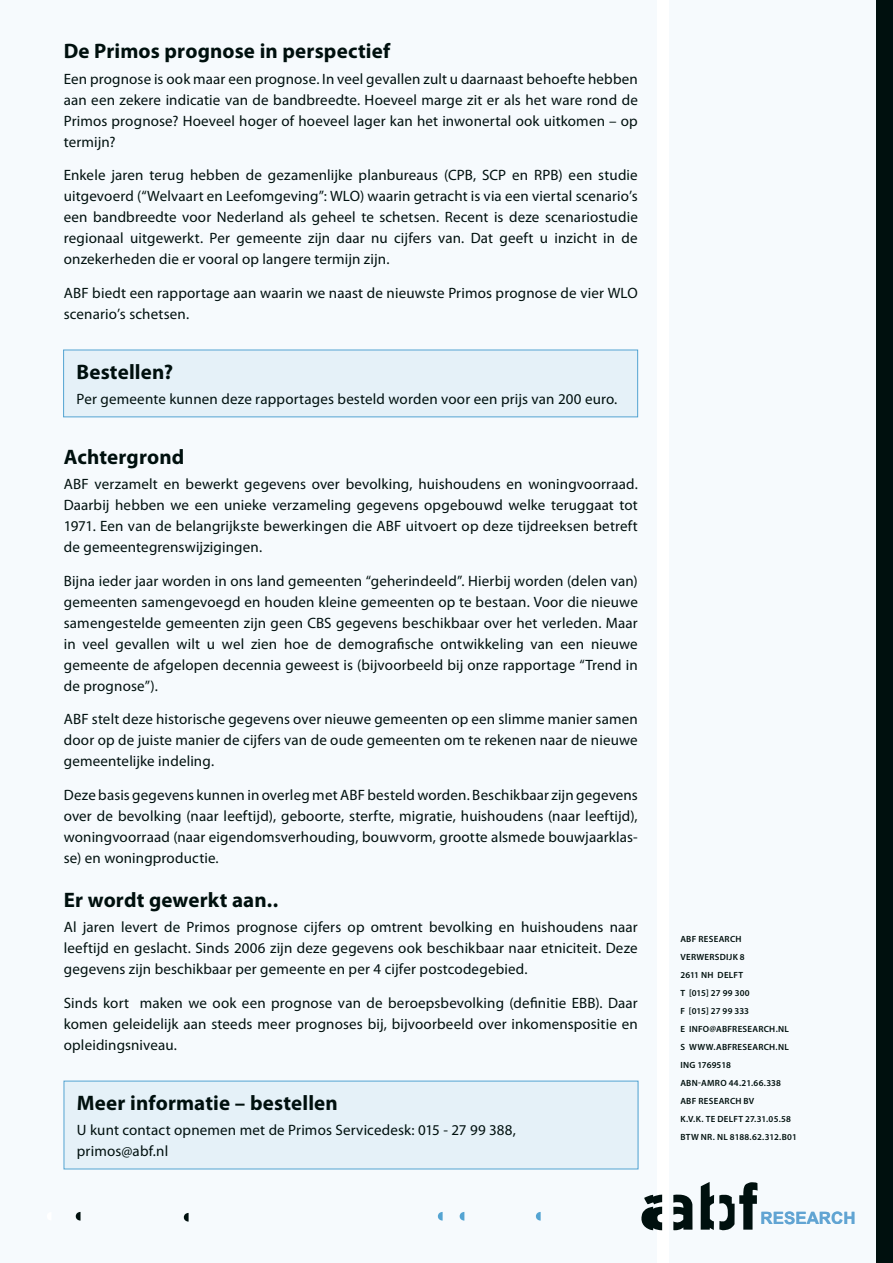
<style>
.page{position:relative;width:893px;height:1263px;background:#fff}
.page>*{position:absolute;margin:0;border:0;box-sizing:border-box;transform-origin:0 0}
.t1{font:700 21px "Myriad Pro";letter-spacing:.005em;color:#00100e}
.t2{font:700 16.95px "Arial";color:#54a4d2}
.t3{font:15px/21px "Myriad Pro";letter-spacing:.01em;color:#00100e;text-align:justify}
.t4{font:600 9px/18px "Myriad Pro";letter-spacing:.03em;color:#00100e}
</style>
<div class="page">
<div style="left:0;top:0;width:880px;height:1263px;background:#f6fafd"></div>
<div style="left:657px;top:0;width:11px;height:1263px;background:#fff"></div>
<svg style="left:76px;top:1212px;width:5px;height:8px"></svg>
<svg style="left:673px;top:1194px;width:19px;height:36px"></svg>
<svg style="left:701px;top:1182px;width:57px;height:48px"></svg>
<svg style="left:641px;top:1194px;width:21px;height:36px"></svg>
<svg style="left:184px;top:1213px;width:5px;height:8px"></svg>
<svg style="left:438px;top:1212px;width:5px;height:8px"></svg>
<svg style="left:460px;top:1212px;width:4px;height:8px"></svg>
<svg style="left:536px;top:1212px;width:5px;height:8px"></svg>
<div style="left:876px;top:0;width:17px;height:1263px;background:#00100e"></div>
<div style="left:64px;top:1081px;width:574px;height:88px;background:#e5f1f8"></div>
<div style="left:64px;top:1081px;width:574px;height:88px;border:1px solid #54a4d2"></div>
<div style="left:64px;top:350px;width:574px;height:67px;background:#e5f1f8"></div>
<div style="left:63px;top:350px;width:575px;height:67px;border:1px solid #54a4d2"></div>
<h1 class="t1" style="left:64px;top:38px;width:328px">De Primos prognose in perspectief</h1>
<p class="t3" style="left:64px;top:68px;width:576px">Een prognose is ook maar een prognose. In veel gevallen zult u daarnaast behoefte hebben aan een zekere indicatie van de bandbreedte. Hoeveel marge zit er als het ware rond de Primos prognose? Hoeveel hoger of hoeveel lager kan het inwonertal ook uitkomen – op termijn?</p>
<p class="t3" style="left:64px;top:165px;width:576px">Enkele jaren terug hebben de gezamenlijke planbureaus (CPB, SCP en RPB) een studie uitgevoerd (“Welvaart en Leefomgeving”: WLO) waarin getracht is via een viertal scenario’s een bandbreedte voor Nederland als geheel te schetsen. Recent is deze scenariostudie regionaal uitgewerkt. Per gemeente zijn daar nu cijfers van. Dat geeft u inzicht in de onzekerheden die er vooral op langere termijn zijn.</p>
<p class="t3" style="left:64px;top:282px;width:575px">ABF biedt een rapportage aan waarin we naast de nieuwste Primos prognose de vier WLO scenario’s schetsen.</p>
<h1 class="t1" style="left:77px;top:358px;width:98px">Bestellen?</h1>
<p class="t3" style="left:77px;top:388px;width:542px">Per gemeente kunnen deze rapportages besteld worden voor een prijs van 200 euro.</p>
<h1 class="t1" style="left:64px;top:443px;width:122px">Achtergrond</h1>
<p class="t3" style="left:64px;top:473px;width:576px">ABF verzamelt en bewerkt gegevens over bevolking, huishoudens en woningvoorraad.<br>Daarbij hebben we een unieke verzameling gegevens opgebouwd welke teruggaat tot 1971. Een van de belangrijkste bewerkingen die ABF uitvoert op deze tijdreeksen betreft de gemeentegrenswijzigingen.</p>
<p class="t3" style="left:64px;top:570px;width:576px">Bijna ieder jaar worden in ons land gemeenten “geherindeeld”. Hierbij worden (delen van) gemeenten samengevoegd en houden kleine gemeenten op te bestaan. Voor die nieuwe samengestelde gemeenten zijn geen CBS gegevens beschikbaar over het verleden. Maar in veel gevallen wilt u wel zien hoe de demografische ontwikkeling van een nieuwe gemeente de afgelopen decennia geweest is (bijvoorbeeld bij onze rapportage “Trend in de prognose”).</p>
<p class="t3" style="left:64px;top:708px;width:575px">ABF stelt deze historische gegevens over nieuwe gemeenten op een slimme manier samen door op de juiste manier de cijfers van de oude gemeenten om te rekenen naar de nieuwe gemeentelijke indeling.</p>
<p class="t3" style="left:64px;top:784px;width:576px">Deze basis gegevens kunnen in overleg met ABF besteld worden. Beschikbaar zijn gegevens over de bevolking (naar leeftijd), geboorte, sterfte, migratie, huishoudens (naar leeftijd), woningvoorraad (naar eigendomsverhouding, bouwvorm, grootte alsmede bouwjaarklas&shy;se) en woningproductie.</p>
<h1 class="t1" style="left:64px;top:886px;width:216px">Er wordt gewerkt aan..</h1>
<p class="t3" style="left:64px;top:917px;width:575px">Al jaren levert de Primos prognose cijfers op omtrent bevolking en huishoudens naar leeftijd en geslacht. Sinds 2006 zijn deze gegevens ook beschikbaar naar etniciteit. Deze gegevens zijn beschikbaar per gemeente en per 4 cijfer postcodegebied.</p>
<p class="t3" style="left:64px;top:992px;width:575px">Sinds kort maken we ook een prognose van de beroepsbevolking (definitie EBB). Daar komen geleidelijk aan steeds meer prognoses bij, bijvoorbeeld over inkomenspositie en opleidingsniveau.</p>
<h1 class="t1" style="left:77px;top:1089px;width:262px">Meer informatie – bestellen</h1>
<p class="t3" style="left:77px;top:1119px;width:441px">U kunt contact opnemen met de Primos Servicedesk: 015 - 27 99 388, primos@abf.nl</p>
<p class="t4" style="left:680px;top:930px;width:118px">ABF RESEARCH<br>VERWERSDIJK 8<br>2611 NH DELFT<br>T [015] 27 99 300<br>F [015] 27 99 333<br>E INFO@ABFRESEARCH.NL<br>S WWW.ABFRESEARCH.NL<br>ING 1769518<br>ABN-AMRO 44.21.66.338<br>ABF RESEARCH BV<br>K.V.K. TE DELFT 27.31.05.58<br>BTW NR. NL 8188.62.312.B01</p>
<p class="t2" style="left:761px;top:1207px;width:97px">RESEARCH</p>
</div>
